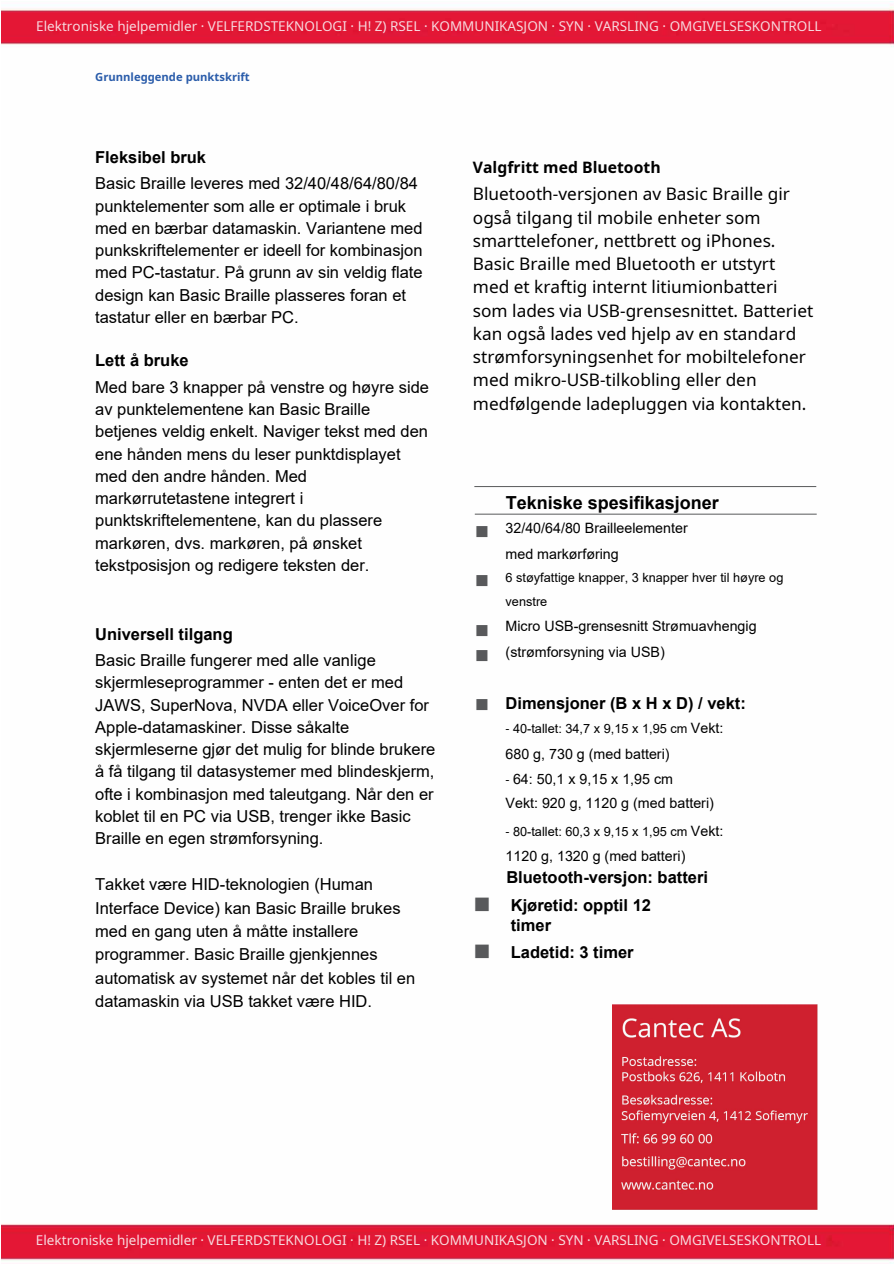
<style>
.page{position:relative;width:894px;height:1264px;background:#fff}
.page>*{position:absolute;margin:0;border:0;box-sizing:border-box;transform-origin:0 0}
.t1{font:700 18px "Arial";color:#000}
.t2{font:17.25px/23.2px "Noto Sans";color:#000}
.t3{font:16.5px/22.2px "Arial";color:#000}
.t4{font:700 16.5px/19.8px "Arial";color:#000}
.t5{font:700 15.75px "Noto Sans";color:#000}
.t6{font:15px "Noto Sans Symbols 2";color:#58595b}
.t7{font:14.25px/26px "Arial";color:#000}
.t8{font:13.5px "Noto Sans";color:#f7dadf}
.t9{font:13.5px "Noto Sans";color:#f8dbdf}
.t10{font:12.75px/23.1px "Arial";color:#000}
.t11{font:700 11.25px "Noto Sans";color:#2a5caa}
.s1{color:#58595b}
.s2{font-family:"Noto Sans"}
.s3{font-size:14.25px}
.s4{font-family:"Noto Sans";font-size:12.75px}
</style>
<div class="page">
<img style="left:1px;top:1px;width:893px;height:1262px">
<hr style="left:474px;top:486px;width:342px;height:1px;background:#58595b">
<hr style="left:475px;top:514px;width:342px;height:1px;background:#58595b">
<img style="left:613px;top:1004px;width:204px;height:205px">
<svg style="left:476px;top:624px;width:11px;height:36px"></svg>
<p class="t8" style="left:36px;top:17px;width:787px">Elektroniske hjelpemidler · VELFERDSTEKNOLOGI · H! Z) RSEL · KOMMUNIKASJON · SYN · VARSLING · OMGIVELSESKONTROLL</p>
<p class="t11" style="left:95px;top:69px;width:156px">Grunnleggende punktskrift</p>
<p class="t4" style="left:95px;top:147px;width:112px">Fleksibel bruk</p>
<p class="t3" style="left:95px;top:172px;width:329px">Basic Braille leveres med 32/40/48/64/80/84 punktelementer som alle er optimale i bruk med en bærbar datamaskin. Variantene med punkskriftelementer er ideell for kombinasjon med PC-tastatur. På grunn av sin veldig flate design kan Basic Braille plasseres foran et tastatur eller en bærbar PC.</p>
<p class="t4" style="left:95px;top:351px;width:95px">Lett å bruke</p>
<p class="t3" style="left:95px;top:376px;width:335px">Med bare 3 knapper på venstre og høyre side av punktelementene kan Basic Braille betjenes veldig enkelt. Naviger tekst med den ene hånden mens du leser punktdisplayet med den andre hånden. Med markørrutetastene integrert i punktskriftelementene, kan du plassere markøren, dvs. markøren, på ønsket tekstposisjon og redigere teksten der.</p>
<p class="t4" style="left:95px;top:624px;width:139px">Universell tilgang</p>
<p class="t3" style="left:95px;top:649px;width:342px">Basic Braille fungerer med alle vanlige skjermleseprogrammer - enten det er med JAWS, SuperNova, NVDA eller VoiceOver for Apple-datamaskiner. Disse såkalte skjermleserne gjør det mulig for blinde brukere å få tilgang til datasystemer med blindeskjerm, ofte i kombinasjon med taleutgang. Når den er koblet til en PC via USB, trenger ikke Basic Braille en egen strømforsyning.</p>
<p class="t3" style="left:95px;top:872px;width:322px;line-height:23.2px">Takket være HID-teknologien (Human Interface Device) kan Basic Braille brukes med en gang uten å måtte installere programmer. Basic Braille gjenkjennes automatisk av systemet når det kobles til en datamaskin via USB takket være HID.</p>
<p class="t5" style="left:473px;top:156px;width:189px">Valgfritt med Bluetooth</p>
<p class="t2" style="left:473px;top:182px;width:342px">Bluetooth-versjonen av Basic Braille gir også tilgang til mobile enheter som smarttelefoner, nettbrett og iPhones.<br>Basic Braille med Bluetooth er utstyrt med et kraftig internt litiumionbatteri som lades via USB-grensesnittet. Batteriet kan også lades ved hjelp av en standard strømforsyningsenhet for mobiltelefoner med mikro-USB-tilkobling eller den medfølgende ladepluggen via kontakten.</p>
<p class="t1" style="left:506px;top:490px;width:215px">Tekniske spesifikasjoner</p>
<p class="t7" style="left:505px;top:514px;width:184px;text-indent:-30px"><span class="s1">■</span> 32/40/64/80 Brailleelementer med markørføring</p>
<p class="t10" style="left:505px;top:566px;width:279px">6 støyfattige knapper, 3 knapper hver til høyre og venstre</p>
<p class="t7" style="left:505px;top:612px;width:253px">Micro USB-grensesnitt Strømuavhengig (strømforsyning via USB)</p>
<p class="t4" style="left:505px;top:693px;width:242px">Dimensjoner (B x H x D) / vekt:</p>
<p class="t10" style="left:505px;top:717px;width:219px"><span class="s2">-</span> 40-tallet: 34,7 x 9,15 x 1,95 cm <span class="s3">Vekt:</span></p>
<p class="t7" style="left:505px;top:740px;width:165px">680 g, 730 g (med batteri)</p>
<p class="t7" style="left:505px;top:766px;width:210px;line-height:24.8px"><span class="s4">-</span> 64: 50,1 x 9,15 x 1,95 cm<br>Vekt: 920 g, 1120 g (med batteri)</p>
<p class="t10" style="left:505px;top:819px;width:219px"><span class="s2">-</span> 80-tallet: 60,3 x 9,15 x 1,95 cm <span class="s3">Vekt:</span></p>
<p class="t7" style="left:505px;top:842px;width:181px">1120 g, 1320 g (med batteri)</p>
<p class="t6" style="left:476px;top:572px;width:14px">■</p>
<p class="t6" style="left:476px;top:696px;width:14px">■</p>
<p class="t4" style="left:506px;top:867px;width:203px">Bluetooth-versjon: batteri</p>
<p class="t4" style="left:511px;top:895px;width:142px;text-indent:-36px"><span class="s1">■</span> Kjøretid: opptil 12 timer</p>
<p class="t4" style="left:474px;top:942px;width:161px"><span class="s1">■</span> Ladetid: 3 timer</p>
<p class="t9" style="left:36px;top:1230px;width:787px">Elektroniske hjelpemidler · VELFERDSTEKNOLOGI · H! Z) RSEL · KOMMUNIKASJON · SYN · VARSLING · OMGIVELSESKONTROLL</p>
</div>
